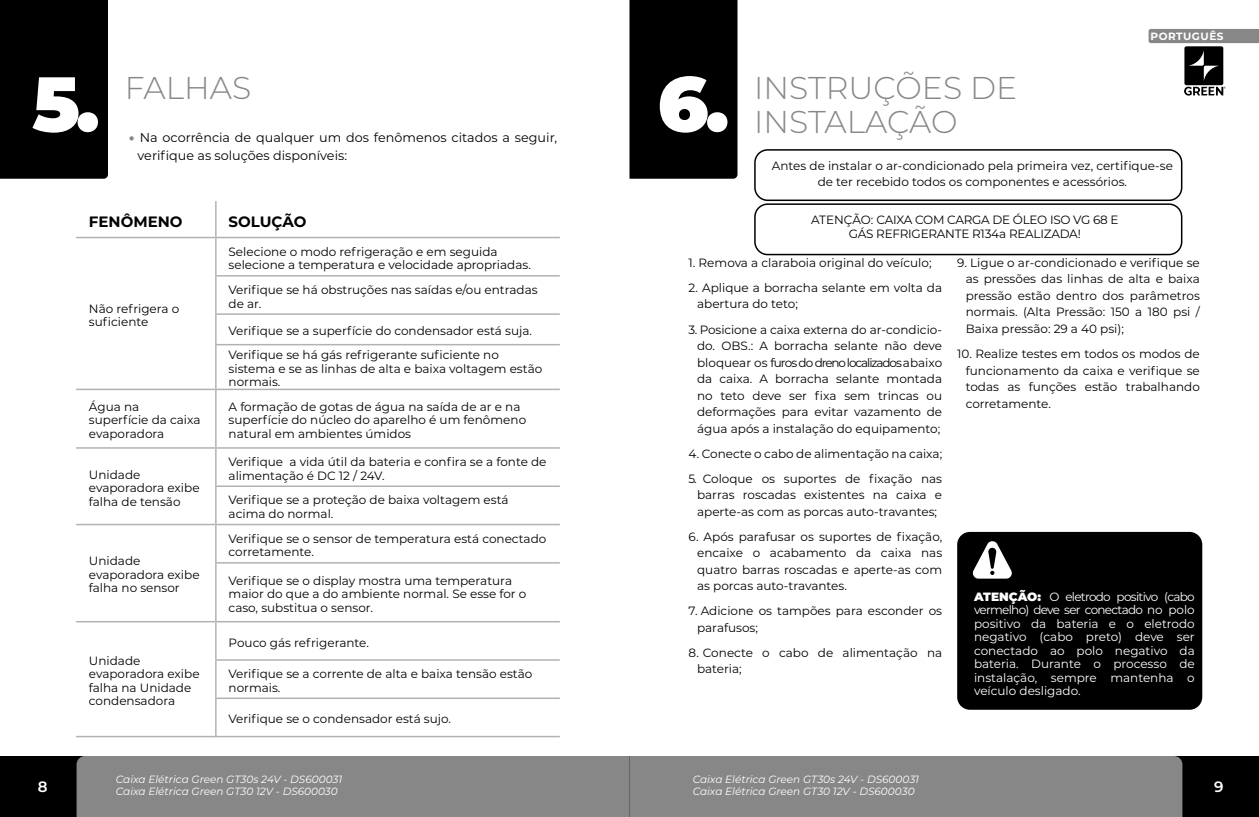
<style>
.page{position:relative;width:1259px;height:817px;background:#fff}
.page>*{position:absolute;margin:0;border:0;box-sizing:border-box;transform-origin:0 0}
.t1{font:900 77.25px "Montserrat";color:#fff}
.t2{font:300 31.5px/34.5px "Montserrat";color:#878787}
.t3{font:700 15px "Montserrat";color:#000}
.t4{font:600 15px "Montserrat";color:#fff}
.t5{font:12.75px/18px "Montserrat";color:#000}
.t6{font:12px/16.5px "Montserrat";color:#000}
.t7{font:12px/13.5px "Montserrat";color:#fff;text-align:justify}
.t8{font:12px/13.5px "Montserrat";letter-spacing:-.02em;color:#000;text-align:center}
.t9{font:italic 10.5px/12px "Montserrat";color:#fff}
.t10{font:700 10.5px "Montserrat";letter-spacing:.05em;color:#fff}
.s1{font-weight:900;color:#878787}
.s2{font-weight:900}
</style>
<div class="page">
<div style="left:0;top:755px;width:1259px;height:61px;background:#000"></div>
<div style="left:77px;top:755px;width:1105px;height:61px;background:#878787"></div>
<svg style="left:1148px;top:29px;width:111px;height:67px"></svg>
<div style="left:629px;top:0;width:108px;height:179px;background:#000"></div>
<div style="left:0;top:0;width:108px;height:179px;background:#000"></div>
<hr style="left:215px;top:201px;width:2px;height:36px;background:#b3b2b2">
<hr style="left:215px;top:238px;width:2px;height:37px;background:#b3b2b2">
<hr style="left:215px;top:276px;width:2px;height:37px;background:#b3b2b2">
<hr style="left:215px;top:315px;width:2px;height:29px;background:#b3b2b2">
<hr style="left:215px;top:345px;width:2px;height:43px;background:#b3b2b2">
<hr style="left:215px;top:390px;width:2px;height:57px;background:#b3b2b2">
<hr style="left:215px;top:448px;width:2px;height:37px;background:#b3b2b2">
<hr style="left:215px;top:487px;width:2px;height:36px;background:#b3b2b2">
<hr style="left:215px;top:525px;width:2px;height:37px;background:#b3b2b2">
<hr style="left:215px;top:563px;width:2px;height:57px;background:#b3b2b2">
<hr style="left:215px;top:622px;width:2px;height:37px;background:#b3b2b2">
<hr style="left:215px;top:660px;width:2px;height:37px;background:#b3b2b2">
<hr style="left:215px;top:699px;width:2px;height:36px;background:#b3b2b2">
<hr style="left:76px;top:237px;width:140px;height:1px;background:#b3b2b2">
<hr style="left:216px;top:237px;width:344px;height:1px;background:#b3b2b2">
<hr style="left:215px;top:275px;width:345px;height:1px;background:#b3b2b2">
<hr style="left:215px;top:313px;width:345px;height:2px;background:#b3b2b2">
<hr style="left:215px;top:344px;width:345px;height:1px;background:#b3b2b2">
<hr style="left:76px;top:388px;width:140px;height:2px;background:#b3b2b2">
<hr style="left:216px;top:388px;width:344px;height:2px;background:#b3b2b2">
<hr style="left:76px;top:447px;width:140px;height:1px;background:#b3b2b2">
<hr style="left:216px;top:447px;width:344px;height:1px;background:#b3b2b2">
<hr style="left:215px;top:485px;width:345px;height:2px;background:#b3b2b2">
<hr style="left:76px;top:523px;width:140px;height:2px;background:#b3b2b2">
<hr style="left:216px;top:523px;width:344px;height:2px;background:#b3b2b2">
<hr style="left:215px;top:562px;width:345px;height:1px;background:#b3b2b2">
<hr style="left:76px;top:620px;width:140px;height:2px;background:#b3b2b2">
<hr style="left:216px;top:620px;width:344px;height:2px;background:#b3b2b2">
<hr style="left:215px;top:659px;width:345px;height:1px;background:#b3b2b2">
<hr style="left:215px;top:697px;width:345px;height:2px;background:#b3b2b2">
<hr style="left:76px;top:735px;width:140px;height:2px;background:#b3b2b2">
<hr style="left:216px;top:735px;width:344px;height:2px;background:#b3b2b2">
<div style="left:754px;top:149px;width:428px;height:52px;border:2px solid #000;border-radius:13px"></div>
<div style="left:754px;top:203px;width:428px;height:52px;border:2px solid #000;border-radius:13px"></div>
<div style="left:957px;top:532px;width:245px;height:177px;background:#000;border-radius:13px"></div>
<svg style="left:972px;top:541px;width:40px;height:37px"></svg>
<h1 class="t1" style="left:32px;top:46px;width:69px">5.</h1>
<h1 class="t1" style="left:657px;top:46px;width:73px">6.</h1>
<h2 class="t2" style="left:125px;top:69px;width:128px">FALHAS</h2>
<p class="t5" style="left:138px;top:128px;width:421px;text-indent:-9px"><span class="s1">•</span> Na ocorrência de qualquer um dos fenômenos citados a seguir, verifique as soluções disponíveis:</p>
<p class="t3" style="left:89px;top:210px;width:95px">FENÔMENO</p>
<p class="t3" style="left:229px;top:210px;width:79px">SOLUÇÃO</p>
<h2 class="t2" style="left:754px;top:69px;width:265px">INSTRUÇÕES DE<br>INSTALAÇÃO</h2>
<p class="t10" style="left:1150px;top:28px;width:75px">PORTUGUÊS</p>
<p class="t6" style="left:772px;top:157px;width:402px;text-align:center">Antes de instalar o ar-condicionado pela primeira vez, certifique-se de ter recebido todos os componentes e acessórios.</p>
<p class="t8" style="left:811px;top:213px;width:309px">ATENÇÃO: CAIXA COM CARGA DE ÓLEO ISO VG 68 E<br>GÁS REFRIGERANTE R134a REALIZADA!</p>
<p class="t6" style="left:89px;top:301px;width:92px;line-height:13.5px">Não refrigera o suficiente</p>
<p class="t6" style="left:229px;top:244px;width:304px;line-height:13.5px">Selecione o modo refrigeração e em seguida selecione a temperatura e velocidade apropriadas.</p>
<p class="t6" style="left:229px;top:282px;width:311px;line-height:13.5px">Verifique se há obstruções nas saídas e/ou entradas de ar.</p>
<p class="t6" style="left:229px;top:318px;width:305px;line-height:24.2px">Verifique se a superfície do condensador está suja.<br>Verifique se há gás refrigerante suficiente no</p>
<p class="t6" style="left:229px;top:361px;width:315px;line-height:13.5px">sistema e se as linhas de alta e baixa voltagem estão normais.</p>
<p class="t6" style="left:89px;top:399px;width:113px;line-height:13.5px">Água na superfície da caixa evaporadora</p>
<p class="t6" style="left:229px;top:399px;width:299px;line-height:13.5px">A formação de gotas de água na saída de ar e na superfície do núcleo do aparelho é um fenômeno natural em ambientes úmidos</p>
<p class="t6" style="left:89px;top:467px;width:112px;line-height:13.5px">Unidade evaporadora exibe falha de tensão</p>
<p class="t6" style="left:229px;top:454px;width:319px;line-height:13.5px">Verifique a vida útil da bateria e confira se a fonte de alimentação é DC 12 / 24V.</p>
<p class="t6" style="left:229px;top:493px;width:281px;line-height:13.5px">Verifique se a proteção de baixa voltagem está acima do normal.</p>
<p class="t6" style="left:89px;top:554px;width:112px;line-height:13.5px">Unidade evaporadora exibe falha no sensor</p>
<p class="t6" style="left:89px;top:653px;width:112px;line-height:13.5px">Unidade evaporadora exibe falha na Unidade condensadora</p>
<p class="t6" style="left:229px;top:531px;width:319px;line-height:13.5px">Verifique se o sensor de temperatura está conectado corretamente.</p>
<p class="t6" style="left:229px;top:573px;width:299px;line-height:13.5px">Verifique se o display mostra uma temperatura maior do que a do ambiente normal. Se esse for o caso, substitua o sensor.</p>
<p class="t6" style="left:229px;top:633px;width:142px">Pouco gás refrigerante.</p>
<p class="t6" style="left:229px;top:666px;width:305px;line-height:13.5px">Verifique se a corrente de alta e baixa tensão estão normais.</p>
<p class="t6" style="left:229px;top:710px;width:224px">Verifique se o condensador está sujo.</p>
<p class="t6" style="left:688px;top:254px;width:244px">1. Remova a claraboia original do veículo;</p>
<p class="t6" style="left:697px;top:279px;width:247px;text-indent:-9px">2. Aplique a borracha selante em volta da abertura do teto;</p>
<p class="t6" style="left:697px;top:320px;width:247px;text-align:justify;text-indent:-9px">3. Posicione a caixa externa do ar-condicio&shy;do. OBS.: A borracha selante não deve bloquear os furos do dreno localizados abaixo da caixa. A borracha selante montada no teto deve ser fixa sem trincas ou deformações para evitar vazamento de água após a instalação do equipamento;</p>
<p class="t6" style="left:688px;top:444px;width:255px">4. Conecte o cabo de alimentação na caixa;</p>
<p class="t6" style="left:697px;top:469px;width:246px;text-align:justify;text-indent:-9px">5. Coloque os suportes de fixação nas barras roscadas existentes na caixa e aperte-as com as porcas auto-travantes;</p>
<p class="t6" style="left:697px;top:527px;width:247px;text-align:justify;text-indent:-9px">6. Após parafusar os suportes de fixação, encaixe o acabamento da caixa nas quatro barras roscadas e aperte-as com as porcas auto-travantes.</p>
<p class="t6" style="left:697px;top:602px;width:246px;text-indent:-9px">7. Adicione os tampões para esconder os parafusos;</p>
<p class="t6" style="left:697px;top:643px;width:247px;text-indent:-9px">8. Conecte o cabo de alimentação na bateria;</p>
<p class="t6" style="left:965px;top:254px;width:236px;text-align:justify;text-indent:-9px">9. Ligue o ar-condicionado e verifique se as pressões das linhas de alta e baixa pressão estão dentro dos parâmetros normais. (Alta Pressão: 150 a 180 psi / Baixa pressão: 29 a 40 psi);</p>
<p class="t6" style="left:965px;top:345px;width:236px;text-align:justify;text-indent:-9px">10. Realize testes em todos os modos de funcionamento da caixa e verifique se todas as funções estão trabalhando corretamente.</p>
<p class="t7" style="left:974px;top:589px;width:222px"><span class="s2">ATENÇÃO:</span> O eletrodo positivo (cabo vermelho) deve ser conectado no polo positivo da bateria e o eletrodo negativo (cabo preto) deve ser conectado ao polo negativo da bateria. Durante o processo de instalação, sempre mantenha o veículo desligado.</p>
<p class="t9" style="left:116px;top:772px;width:228px">Caixa Elétrica Green GT30s 24V - DS600031</p>
<p class="t9" style="left:692px;top:772px;width:228px">Caixa Elétrica Green GT30s 24V - DS600031<br>Caixa Elétrica Green GT30 12V - DS600030</p>
<p class="t4" style="left:38px;top:776px;width:11px">8</p>
<p class="t9" style="left:116px;top:784px;width:223px">Caixa Elétrica Green GT30 12V - DS600030</p>
<p class="t4" style="left:1214px;top:776px;width:11px">9</p>
</div>
